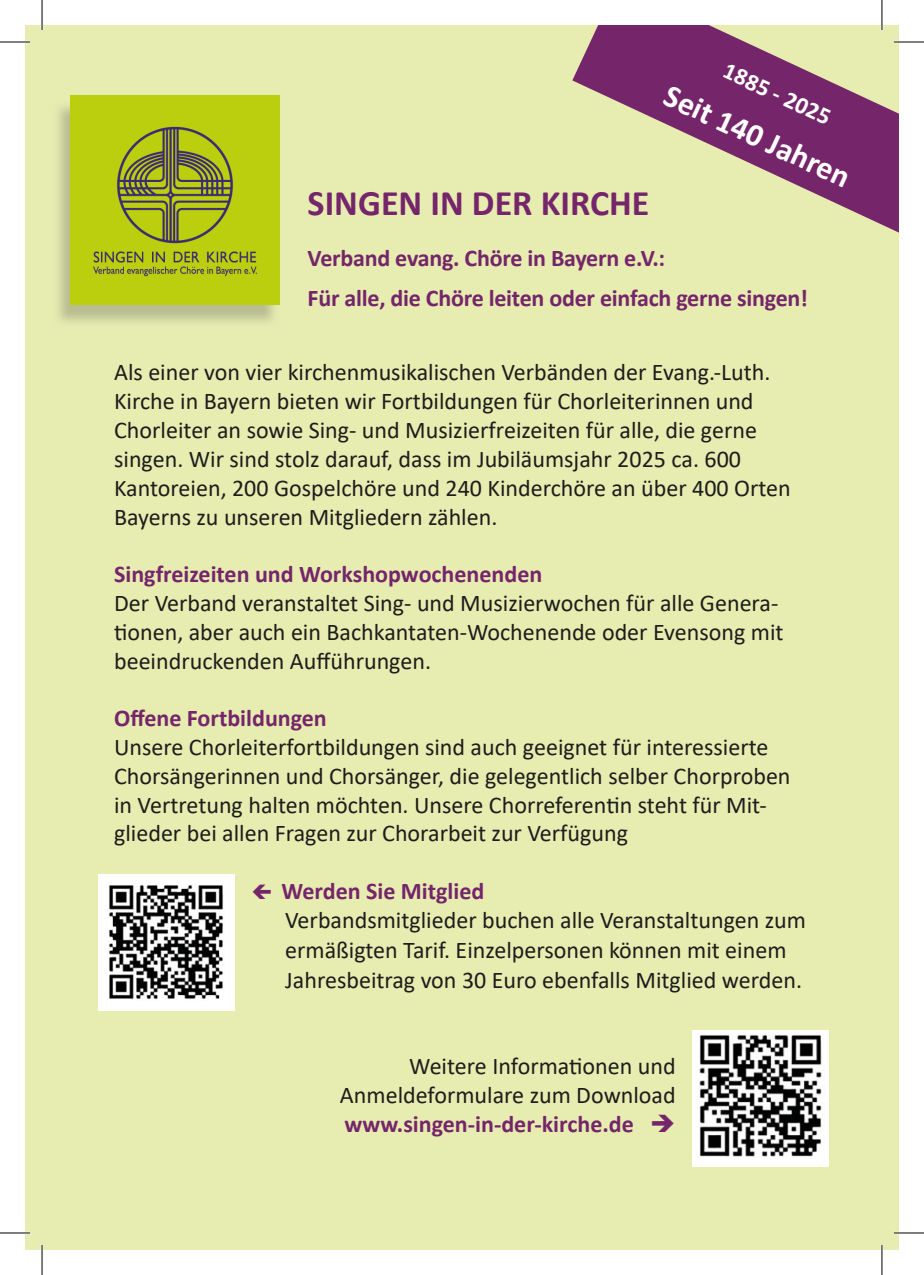
<style>
.page{position:relative;width:924px;height:1275px;background:#fff}
.page>*{position:absolute;margin:0;border:0;box-sizing:border-box;transform-origin:0 0}
.t1{font:700 36px "Calibri";color:#75256a}
.t2{font:700 32px "Calibri";color:#fff}
.t3{font:24px/28.8px "Calibri";color:#1d1d1b}
.t4{font:700 24px/39.8px "Calibri";letter-spacing:-.01em;color:#75256a}
.t5{font:700 24px "Calibri";color:#fff}
.s1{font-weight:700;color:#75256a}
.s2{color:#75256a}
</style>
<div class="page">
<div style="left:25px;top:25px;width:873px;height:1225px;background:#e7ecb1"></div>
<img style="left:58px;top:106px;width:221px;height:216px">
<img style="left:70px;top:96px;width:209px;height:208px">
<img style="left:98px;top:874px;width:136px;height:136px">
<img style="left:692px;top:1030px;width:136px;height:136px">
<svg style="left:572px;top:25px;width:326px;height:207px"></svg>
<hr style="left:0;top:41px;width:30px;height:2px;background:#fff">
<hr style="left:893px;top:41px;width:30px;height:2px;background:#fff">
<hr style="left:0;top:1231px;width:30px;height:3px;background:#fff">
<hr style="left:893px;top:1231px;width:30px;height:3px;background:#fff">
<hr style="left:41px;top:0;width:2px;height:30px;background:#fff">
<hr style="left:41px;top:1245px;width:2px;height:30px;background:#fff">
<hr style="left:880px;top:0;width:2px;height:30px;background:#fff">
<hr style="left:880px;top:1245px;width:2px;height:30px;background:#fff">
<hr style="left:0;top:42px;width:30px;height:1px;background:#000">
<hr style="left:893px;top:42px;width:30px;height:1px;background:#000">
<hr style="left:0;top:1232px;width:30px;height:1px;background:#000">
<hr style="left:893px;top:1232px;width:30px;height:1px;background:#000">
<hr style="left:42px;top:0;width:1px;height:30px;background:#000">
<hr style="left:42px;top:1245px;width:1px;height:30px;background:#000">
<hr style="left:881px;top:0;width:1px;height:30px;background:#000">
<hr style="left:881px;top:1245px;width:1px;height:30px;background:#000">
<p class="t5" style="left:731px;top:54px;width:117px;rotate:25deg">1885 - 2025</p>
<h2 class="t2" style="left:675px;top:73px;width:203px;rotate:25deg">Seit 140 Jahren</h2>
<h1 class="t1" style="left:307px;top:177px;width:343px">SINGEN IN DER KIRCHE</h1>
<p class="t4" style="left:307px;top:238px;width:501px">Verband evang. Chöre in Bayern e.V.:<br>Für alle, die Chöre leiten oder einfach gerne singen!</p>
<p class="t3" style="left:114px;top:357px;width:678px">Als einer von vier kirchenmusikalischen Verbänden der Evang.-Luth.<br>Kirche in Bayern bieten wir Fortbildungen für Chorleiterinnen und Chorleiter an sowie Sing- und Musizierfreizeiten für alle, die gerne singen. Wir sind stolz darauf, dass im Jubiläumsjahr 2025 ca. 600<br>Kantoreien, 200 Gospelchöre und 240 Kinderchöre an über 400 Orten Bayerns zu unseren Mitgliedern zählen.</p>
<p class="t4" style="left:114px;top:554px;width:429px">Singfreizeiten und Workshopwochenenden</p>
<p class="t3" style="left:114px;top:588px;width:670px">Der Verband veranstaltet Sing- und Musizierwochen für alle Genera&shy;tionen, aber auch ein Bachkantaten-Wochenende oder Evensong mit beeindruckenden Aufführungen.</p>
<p class="t4" style="left:114px;top:698px;width:214px">Offene Fortbildungen</p>
<p class="t3" style="left:114px;top:732px;width:677px">Unsere Chorleiterfortbildungen sind auch geeignet für interessierte Chorsängerinnen und Chorsänger, die gelegentlich selber Chorproben in Vertretung halten möchten. Unsere Chorreferentin steht für Mit&shy;glieder bei allen Fragen zur Chorarbeit zur Verfügung</p>
<p class="t4" style="left:281px;top:871px;width:204px">Werden Sie Mitglied</p>
<p class="t3" style="left:285px;top:904px;width:522px;line-height:30px">Verbandsmitglieder buchen alle Veranstaltungen zum ermäßigten Tarif. Einzelpersonen können mit einem<br>Jahresbeitrag von 30 Euro ebenfalls Mitglied werden.</p>
<p class="t3" style="left:340px;top:1051px;width:337px;text-align:justify;text-indent:69px">Weitere Informationen und Anmeldeformulare zum Download <span class="s1">www.singen-in-der-kirche.de</span> <span class="s2">➔</span></p>
</div>
